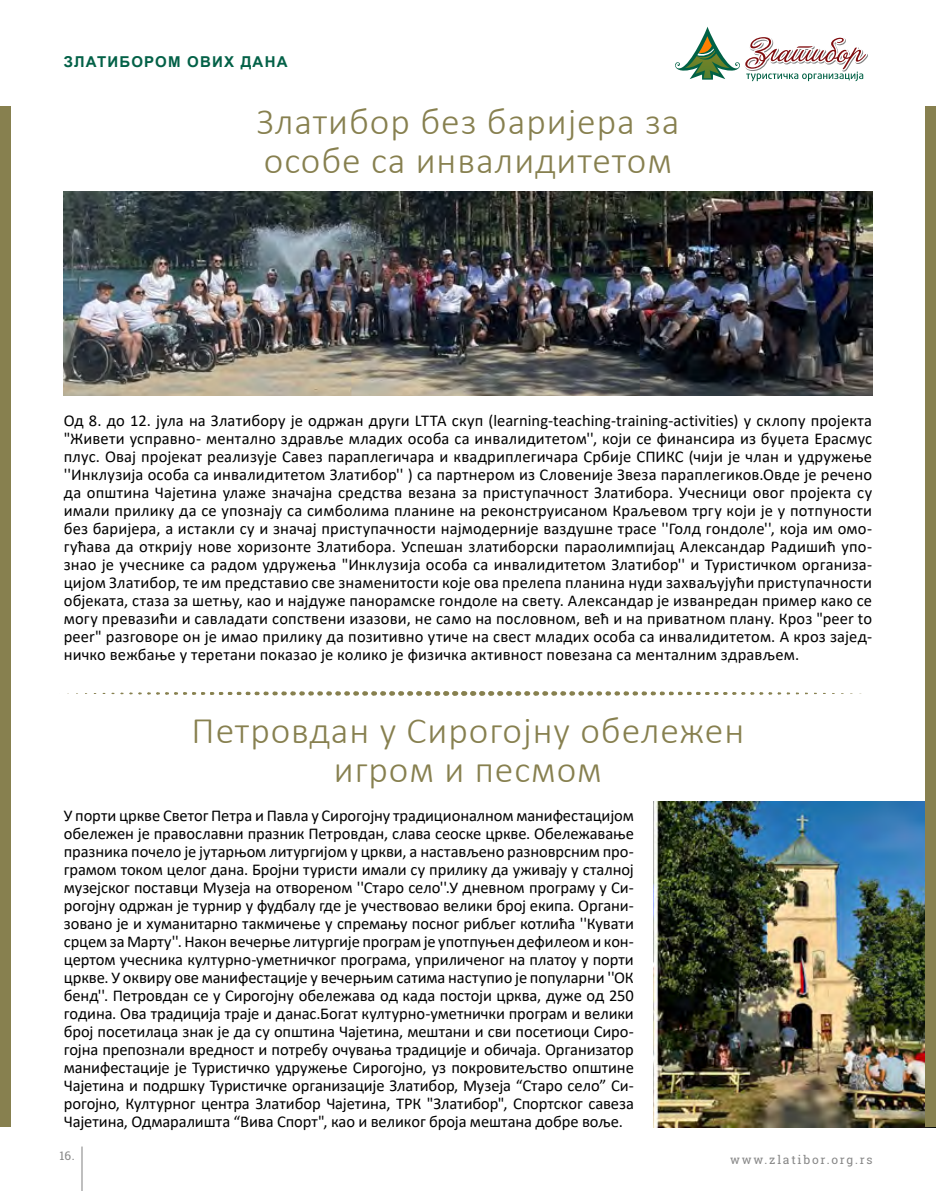
<style>
.page{position:relative;width:936px;height:1191px;background:#fff}
.page>*{position:absolute;margin:0;border:0;box-sizing:border-box;transform-origin:0 0}
.t1{font:300 37.5px/39px "Calibri";letter-spacing:.025em;color:#87804f}
.t2{font:16.5px/18px "Calibri";letter-spacing:.005em;color:#000;text-align:justify}
.t3{font:700 15px "Arial";letter-spacing:.08em;color:#036147}
.t4{font:12px "Roboto Slab";letter-spacing:.15em;color:#878787}
</style>
<div class="page">
<hr style="left:82px;top:1146px;width:1px;height:45px;background:#808080">
<img style="left:653px;top:801px;width:282px;height:326px">
<svg style="left:129px;top:691px;width:670px;height:4px"></svg>
<div style="left:0;top:106px;width:10px;height:1020px;background:#87804f"></div>
<div style="left:925px;top:106px;width:10px;height:1020px;background:#87804f"></div>
<svg style="left:675px;top:27px;width:193px;height:54px"></svg>
<img style="left:64px;top:191px;width:808px;height:205px">
<p class="t3" style="left:64px;top:51px;width:225px">ЗЛАТИБОРОМ ОВИХ ДАНА</p>
<h1 class="t1" style="left:256px;top:102px;width:425px">Златибор без баријера за особе са инвалидитетом</h1>
<p class="t2" style="left:64px;top:411px;width:809px">Од 8. до 12. јула на Златибору је одржан други LTTA скуп (learning-teaching-training-activities) у склопу пројекта "Живети усправно- ментално здравље младих особа са инвалидитетом'', који се финансира из буџета Ерасмус плус. Овај пројекат реализује Савез параплегичара и квадриплегичара Србије СПИКС (чији је члан и удружење ''Инклузија особа са инвалидитетом Златибор'' ) са партнером из Словеније Звеза параплегиков.Овде је речено да општина Чајетина улаже значајна средства везана за приступачност Златибора. Учесници овог пројекта су имали прилику да се упознају са симболима планине на реконструисаном Краљевом тргу који је у потпуности без баријера, а истакли су и значај приступачности најмодерније ваздушне трасе ''Голд гондоле'', која им омо&shy;гућава да открију нове хоризонте Златибора. Успешан златиборски параолимпијац Александар Радишић упо&shy;знао је учеснике са радом удружења "Инклузија особа са инвалидитетом Златибор'' и Туристичком организа&shy;цијом Златибор, те им представио све знаменитости које ова прелепа планина нуди захваљујући приступачности објеката, стаза за шетњу, као и најдуже панорамске гондоле на свету. Александар је изванредан пример како се могу превазићи и савладати сопствени изазови, не само на пословном, већ и на приватном плану. Кроз "peer to peer" разговоре он је имао прилику да позитивно утиче на свест младих особа са инвалидитетом. А кроз зајед&shy;ничко вежбање у теретани показао је колико је физичка активност повезана са менталним здрављем.</p>
<h1 class="t1" style="left:191px;top:710px;width:554px;text-align:center">Петровдан у Сирогојну обележен игром и песмом</h1>
<p class="t2" style="left:64px;top:805px;width:571px">У порти цркве Светог Петра и Павла у Сирогојну традиционалном манифестацијом обележен је православни празник Петровдан, слава сеоске цркве. Обележавање празника почело је јутарњом литургијом у цркви, а настављено разноврсним про&shy;грамом током целог дана. Бројни туристи имали су прилику да уживају у сталној музејског поставци Музеја на отвореном ''Старо село''.У дневном програму у Си&shy;рогојну одржан је турнир у фудбалу где је учествовао велики број екипа. Органи&shy;зовано је и хуманитарно такмичење у спремању посног рибљег котлића ''Кувати срцем за Марту''. Након вечерње литургије програм је употпуњен дефилеом и кон&shy;цертом учесника културно-уметничког програма, уприличеног на платоу у порти цркве. У оквиру ове манифестације у вечерњим сатима наступио је популарни ''ОК бенд''. Петровдан се у Сирогојну обележава од када постоји црква, дуже од 250 година. Ова традиција траје и данас.Богат културно-уметнички програм и велики број посетилаца знак је да су општина Чајетина, мештани и сви посетиоци Сиро&shy;гојна препознали вредност и потребу очувања традиције и обичаја. Организатор манифестације је Туристичко удружење Сирогојно, уз покровитељство општине Чајетина и подршку Туристичке организације Златибор, Музеја “Старо село” Си&shy;рогојно, Културног центра Златибор Чајетина, ТРК "Златибор", Спортског савеза Чајетина, Одмаралишта “Вива Спорт", као и великог броја мештана добре воље.</p>
<p class="t4" style="left:60px;top:1147px;width:17px">16.</p>
<p class="t4" style="left:730px;top:1151px;width:144px">www.zlatibor.org.rs</p>
</div>
